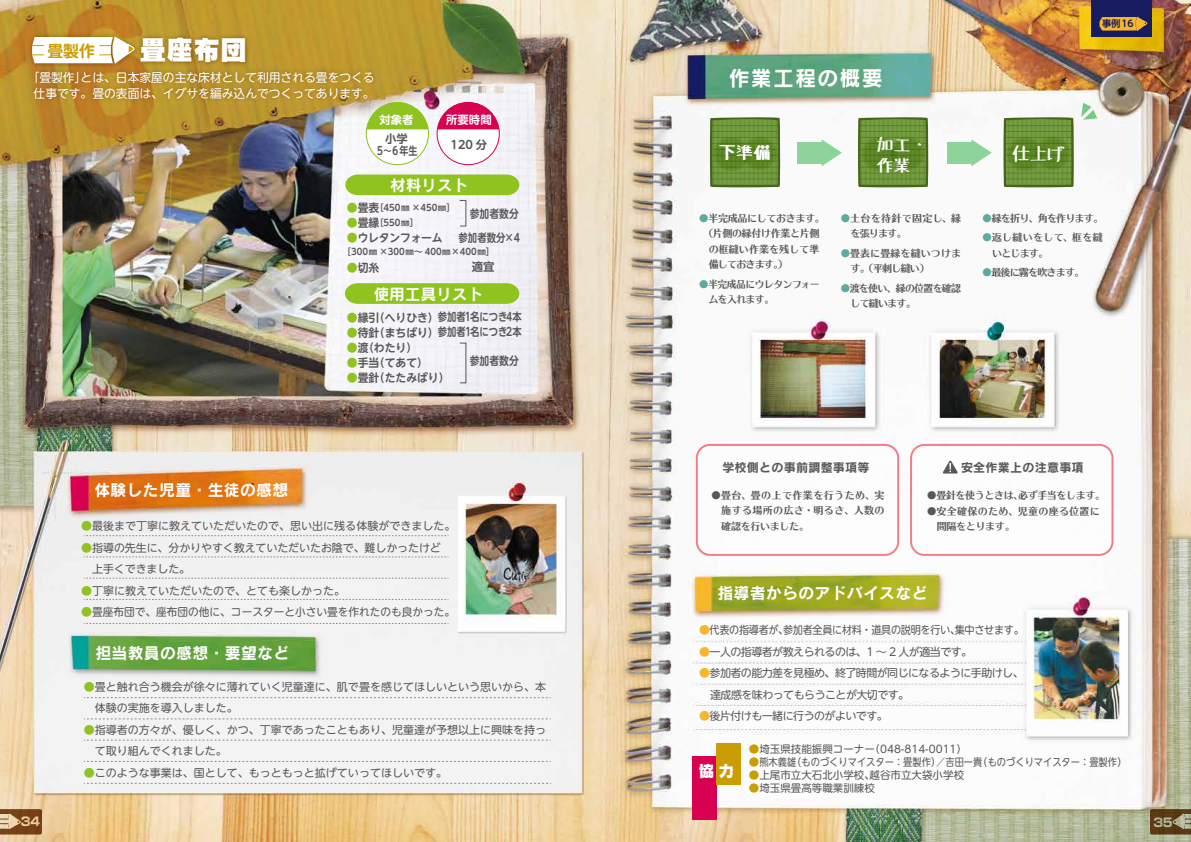
<style>
.page{position:relative;width:1191px;height:842px;background:#fff}
.page>*{position:absolute;margin:0;border:0;box-sizing:border-box;transform-origin:0 0}
.t1{font:27px "Rodin CID UB";color:#fff}
.t2{font:20.9px "Rodin CID B";letter-spacing:.06em;color:#fff}
.t3{font:17.4px/21.2px "Tanuki Permanent Marker";color:#fff}
.t4{font:15.9px "Rodin CID B";letter-spacing:.02em;color:#fff}
.t5{font:700 15.9px "UD Shin M Go Pro De";color:#ca9e03}
.t6{font:15.9px "Rodin CID EB";color:#fff}
.t7{font:15.4px "Rodin CID B";letter-spacing:.02em;color:#fff}
.t8{font:12px/16px "UD Shin M Go Pro";color:#fff}
.t9{font:12px "Rodin CID B";letter-spacing:.02em;color:#595757}
.t10{font:700 12px "Typelabo N";color:#fff}
.t11{font:700 11.4px "UD Shin M Go Pro De";color:#595757;scale:.95 1}
.t12{font:700 11.4px/23.1px "UD Shin M Go Pro De";color:#595757;text-align:right;scale:.86 1}
.t13{font:700 11.4px/12.2px "UD Shin M Go Pro De";color:#595757;text-align:center}
.t14{font:700 11.4px "UD Shin M Go Pro De";letter-spacing:-.02em;color:#595757;scale:.95 1}
.t15{font:700 11.4px "UD Shin M Go Pro De";color:#fff}
.t16{font:11px/21.5px "UD Shin M Go Pro";color:#595757}
.t17{font:11px/21.5px "UD Shin M Go Pro";letter-spacing:-.05em;color:#595757}
.t18{font:11px "UD Shin M Go Pro";letter-spacing:-.03em;color:#595757;scale:.92 1}
.t19{font:10.5px "UD Shin M Go Pro";color:#595757}
.t20{font:10.5px "UD Shin M Go Pro";color:#595757;scale:.88 1}
.t21{font:10px/15.5px "UD Typos 515 Std";letter-spacing:-.03em;color:#595757}
.t22{font:10px/15.5px "UD Typos 515 Std";letter-spacing:.035em;color:#595757}
.t23{font:10px "UD Typos 515 Std";letter-spacing:-.08em;color:#595757}
.t24{font:10px/15.5px "UD Typos 515 Std";letter-spacing:.03em;color:#595757}
.t25{font:10px/15.5px "UD Typos 515 Std";letter-spacing:.01em;color:#595757}
.t26{font:10px/15.5px "UD Typos 515 Std";letter-spacing:-.075em;color:#595757}
.t27{font:10px "UD Typos 515 Std";letter-spacing:.005em;color:#595757}
.t28{font:700 9.3px "UD Shin M Go Pro De";color:#171c61}
.t29{font:700 9px "UD Shin M Go Pro De";color:#595757;scale:.95 1}
.s1{font-size:11.4px;color:#8fc31f}
.s2{font-size:11.4px}
.s3{color:#8fc31f}
.s4{color:#5eaa9f}
.s5{font-size:19.4px}
.s6{color:#f8b62d}
.s7{color:#ca9e03}
</style>
<div class="page">
<img style="left:0;top:0;width:1191px;height:842px">
<svg style="left:1003px;top:117px;width:71px;height:71px;background:#6d913f"></svg>
<svg style="left:1006px;top:137px;width:37px;height:35px"></svg>
<svg style="left:1035px;top:136px;width:35px;height:34px"></svg>
<svg style="left:857px;top:117px;width:71px;height:71px;background:#6d9140"></svg>
<svg style="left:861px;top:137px;width:36px;height:35px"></svg>
<svg style="left:890px;top:136px;width:35px;height:34px"></svg>
<svg style="left:709px;top:117px;width:71px;height:71px;background:#6d9140"></svg>
<svg style="left:713px;top:137px;width:36px;height:35px"></svg>
<svg style="left:742px;top:136px;width:35px;height:34px"></svg>
<div style="left:692px;top:756px;width:24px;height:63px;background:#d70051"></div>
<div style="left:717px;top:744px;width:24px;height:41px;background:#ca9e03"></div>
<div style="left:697px;top:445px;width:201px;height:110px;background:#fff;border-radius:13px"></div>
<div style="left:696px;top:444px;width:203px;height:112px;border:2px solid #e60012;border-radius:13px"></div>
<div style="left:911px;top:445px;width:201px;height:110px;background:#fff;border-radius:13px"></div>
<div style="left:910px;top:444px;width:203px;height:112px;border:2px solid #e60012;border-radius:13px"></div>
<div style="left:366px;top:102px;width:62px;height:63px;background:#fff;border-radius:50%"></div>
<div style="left:437px;top:102px;width:62px;height:63px;background:#fff;border-radius:50%"></div>
<div style="left:436px;top:102px;width:64px;height:63px;border:1px solid #d70051;border-radius:50%"></div>
<svg style="left:437px;top:102px;width:62px;height:27px"></svg>
<div style="left:797px;top:142px;width:27px;height:21px;background:#8ed399"></div>
<svg style="left:821px;top:139px;width:21px;height:27px"></svg>
<div style="left:947px;top:142px;width:26px;height:21px;background:#8ed399"></div>
<svg style="left:971px;top:139px;width:20px;height:27px"></svg>
<svg style="left:459px;top:342px;width:8px;height:42px"></svg>
<svg style="left:84px;top:761px;width:466px;height:1px"></svg>
<svg style="left:84px;top:783px;width:467px;height:1px"></svg>
<svg style="left:84px;top:740px;width:466px;height:1px"></svg>
<svg style="left:84px;top:719px;width:466px;height:1px"></svg>
<svg style="left:84px;top:697px;width:466px;height:1px"></svg>
<svg style="left:84px;top:599px;width:364px;height:1px"></svg>
<svg style="left:84px;top:623px;width:364px;height:1px"></svg>
<svg style="left:84px;top:578px;width:364px;height:1px"></svg>
<svg style="left:84px;top:557px;width:364px;height:1px"></svg>
<svg style="left:84px;top:535px;width:364px;height:1px"></svg>
<svg style="left:345px;top:283px;width:174px;height:21px;background:#93c528"></svg>
<svg style="left:345px;top:175px;width:174px;height:52px"></svg>
<svg style="left:1081px;top:103px;width:16px;height:17px"></svg>
<img style="left:27px;top:64px;width:404px;height:75px">
<img style="left:132px;top:30px;width:122px;height:43px">
<svg style="left:1150px;top:809px;width:41px;height:25px"></svg>
<svg style="left:0;top:809px;width:42px;height:25px"></svg>
<img style="left:25px;top:30px;width:116px;height:40px">
<svg style="left:32px;top:36px;width:103px;height:28px"></svg>
<div style="left:1091px;top:0;width:61px;height:37px;background:#171c61"></div>
<svg style="left:1099px;top:17px;width:48px;height:14px"></svg>
<svg style="left:942px;top:460px;width:16px;height:13px"></svg>
<h3 class="t5" style="left:47px;top:38px;width:49px">畳製作</h3>
<h1 class="t1" style="left:139px;top:31px;width:109px">畳座布団</h1>
<p class="t8" style="left:34px;top:68px;width:343px">｢畳製作｣とは、日本家屋の主な床材として利用される畳をつくる仕事です。畳の表面は、イグサを編み込んでつくってあります。</p>
<p class="t15" style="left:379px;top:111px;width:36px">対象者</p>
<p class="t13" style="left:375px;top:132px;width:44px">小学<br>５～６年生</p>
<p class="t15" style="left:446px;top:111px;width:47px">所要時間</p>
<p class="t13" style="left:450px;top:138px;width:38px">120 分</p>
<h3 class="t7" style="left:390px;top:175px;width:80px">材料リスト</h3>
<p class="t29" style="left:347px;top:200px;width:115px"><span class="s1">●</span><span class="s2">畳表</span>［450㎜ ×450㎜］</p>
<p class="t29" style="left:347px;top:215px;width:77px"><span class="s1">●</span><span class="s2">畳縁</span>［550㎜］</p>
<p class="t14" style="left:347px;top:228px;width:102px"><span class="s3">●</span>ウレタンフォーム</p>
<p class="t29" style="left:343px;top:244px;width:161px">［300㎜ ×300㎜～ 400㎜×400㎜］</p>
<p class="t11" style="left:347px;top:258px;width:36px"><span class="s3">●</span>切糸</p>
<p class="t12" style="left:458px;top:202px;width:73px">参加者数分<br>参加者数分×4</p>
<p class="t13" style="left:472px;top:260px;width:24px">適宜</p>
<h3 class="t7" style="left:374px;top:283px;width:111px">使用工具リスト</h3>
<h3 class="t4" style="left:94px;top:480px;width:195px">体験した児童・生徒の感想</h3>
<p class="t11" style="left:347px;top:308px;width:185px"><span class="s3">●</span>縁引（へりひき）参加者1名につき4本</p>
<p class="t11" style="left:347px;top:323px;width:185px"><span class="s3">●</span>待針（まちばり）参加者1名につき2本</p>
<p class="t11" style="left:347px;top:338px;width:75px"><span class="s3">●</span>渡（わたり）</p>
<p class="t11" style="left:347px;top:353px;width:87px"><span class="s3">●</span>手当（てあて）</p>
<p class="t11" style="left:347px;top:368px;width:109px"><span class="s3">●</span>畳針（たたみばり）</p>
<p class="t12" style="left:470px;top:348px;width:58px">参加者数分</p>
<p class="t16" style="left:81px;top:515px;width:375px"><span class="s3">●</span>最後まで丁寧に教えていただいたので、思い出に残る体験ができました。</p>
<p class="t16" style="left:81px;top:536px;width:361px"><span class="s3">●</span>指導の先生に、分かりやすく教えていただいたお陰で、難しかったけど　上手くできました。</p>
<p class="t16" style="left:81px;top:579px;width:265px"><span class="s3">●</span>丁寧に教えていただいたので、とても楽しかった。</p>
<p class="t16" style="left:81px;top:601px;width:375px"><span class="s3">●</span>畳座布団で、座布団の他に、コースターと小さい畳を作れたのも良かった。</p>
<h3 class="t4" style="left:95px;top:642px;width:195px">担当教員の感想・要望など</h3>
<p class="t16" style="left:95px;top:675px;width:452px;text-indent:-11px"><span class="s3">●</span>畳と触れ合う機会が徐々に薄れていく児童達に、肌で畳を感じてほしいという思いから、本体験の実施を導入しました。</p>
<p class="t16" style="left:95px;top:718px;width:452px;text-indent:-11px"><span class="s3">●</span>指導者の方々が、優しく、かつ、丁寧であったこともあり、児童達が予想以上に興味を持って取り組んでくれました。</p>
<p class="t16" style="left:84px;top:761px;width:364px"><span class="s3">●</span>このような事業は、国として、もっともっと拡げていってほしいです。</p>
<h2 class="t2" style="left:728px;top:64px;width:155px">作業工程の概要</h2>
<h3 class="t3" style="left:718px;top:142px;width:54px">下準備</h3>
<h3 class="t3" style="left:876px;top:134px;width:54px">加工・作業</h3>
<p class="t21" style="left:698px;top:210px;width:127px"><span class="s4">●</span>半完成品にしておきます。</p>
<p class="t21" style="left:703px;top:225px;width:117px">（片側の縁付け作業と片側</p>
<p class="t27" style="left:708px;top:241px;width:112px">の框縫い作業を残して準</p>
<p class="t23" style="left:708px;top:256px;width:80px">備しておきます。）</p>
<p class="t21" style="left:708px;top:276px;width:112px;text-indent:-10px"><span class="s4">●</span>半完成品にウレタンフォームを入れます。</p>
<p class="t22" style="left:850px;top:210px;width:112px;text-indent:-10px"><span class="s4">●</span>土台を待針で固定し、縁を張ります。</p>
<p class="t25" style="left:850px;top:245px;width:112px;text-indent:-10px"><span class="s4">●</span>畳表に畳縁を縫いつけます。（平刺し縫い）</p>
<p class="t26" style="left:850px;top:280px;width:112px;text-indent:-10px"><span class="s4">●</span>渡を使い、縁の位置を確認して縫います。</p>
<p class="t28" style="left:1102px;top:16px;width:33px">事例16</p>
<h3 class="t3" style="left:1011px;top:143px;width:55px"><span class="s5">仕</span>上げ</h3>
<p class="t23" style="left:982px;top:210px;width:122px"><span class="s4">●</span>縁を折り、角を作ります。</p>
<p class="t22" style="left:992px;top:229px;width:112px;text-indent:-10px"><span class="s4">●</span>返し縫いをして、框を縫いとじます。</p>
<p class="t23" style="left:982px;top:264px;width:103px"><span class="s4">●</span>最後に霧を吹きます。</p>
<p class="t9" style="left:722px;top:460px;width:149px">学校側との事前調整事項等</p>
<p class="t9" style="left:961px;top:460px;width:124px">安全作業上の注意事項</p>
<p class="t21" style="left:721px;top:486px;width:165px;text-align:justify;text-indent:-10px">●畳台、畳の上で作業を行うため、実施する場所の広さ・明るさ、人数の確認を行いました。</p>
<p class="t21" style="left:926px;top:487px;width:180px">●畳針を使うときは、必ず手当をします。</p>
<p class="t24" style="left:936px;top:503px;width:165px;text-indent:-10px">●安全確保のため、児童の座る位置に間隔をとります。</p>
<h3 class="t4" style="left:717px;top:582px;width:212px">指導者からのアドバイスなど</h3>
<p class="t18" style="left:699px;top:621px;width:354px"><span class="s6">●</span>代表の指導者が、参加者全員に材料・道具の説明を行い、集中させます。</p>
<p class="t17" style="left:699px;top:640px;width:275px"><span class="s6">●</span>一人の指導者が教えられるのは、1 ～ 2 人が適当です。</p>
<p class="t17" style="left:710px;top:662px;width:315px;text-indent:-11px"><span class="s6">●</span>参加者の能力差を見極め、終了時間が同じになるように手助けし、達成感を味わってもらうことが大切です。</p>
<p class="t17" style="left:699px;top:705px;width:190px"><span class="s6">●</span>後片付けも一緒に行うのがよいです。</p>
<p class="t19" style="left:749px;top:740px;width:220px"><span class="s7">●</span>埼玉県技能振興コーナー（048-814-0011）</p>
<p class="t20" style="left:749px;top:753px;width:432px"><span class="s7">●</span>熊木義雄（ものづくりマイスター：畳製作）／吉田一貴（ものづくりマイスター：畳製作）</p>
<p class="t19" style="left:749px;top:766px;width:217px"><span class="s7">●</span>上尾市立大石北小学校、越谷市立大袋小学校</p>
<p class="t19" style="left:749px;top:779px;width:127px"><span class="s7">●</span>埼玉県畳高等職業訓練校</p>
<h3 class="t6" style="left:698px;top:760px;width:37px">協力</h3>
<p class="t10" style="left:21px;top:813px;width:21px">34</p>
<p class="t10" style="left:1153px;top:814px;width:21px">35</p>
</div>
